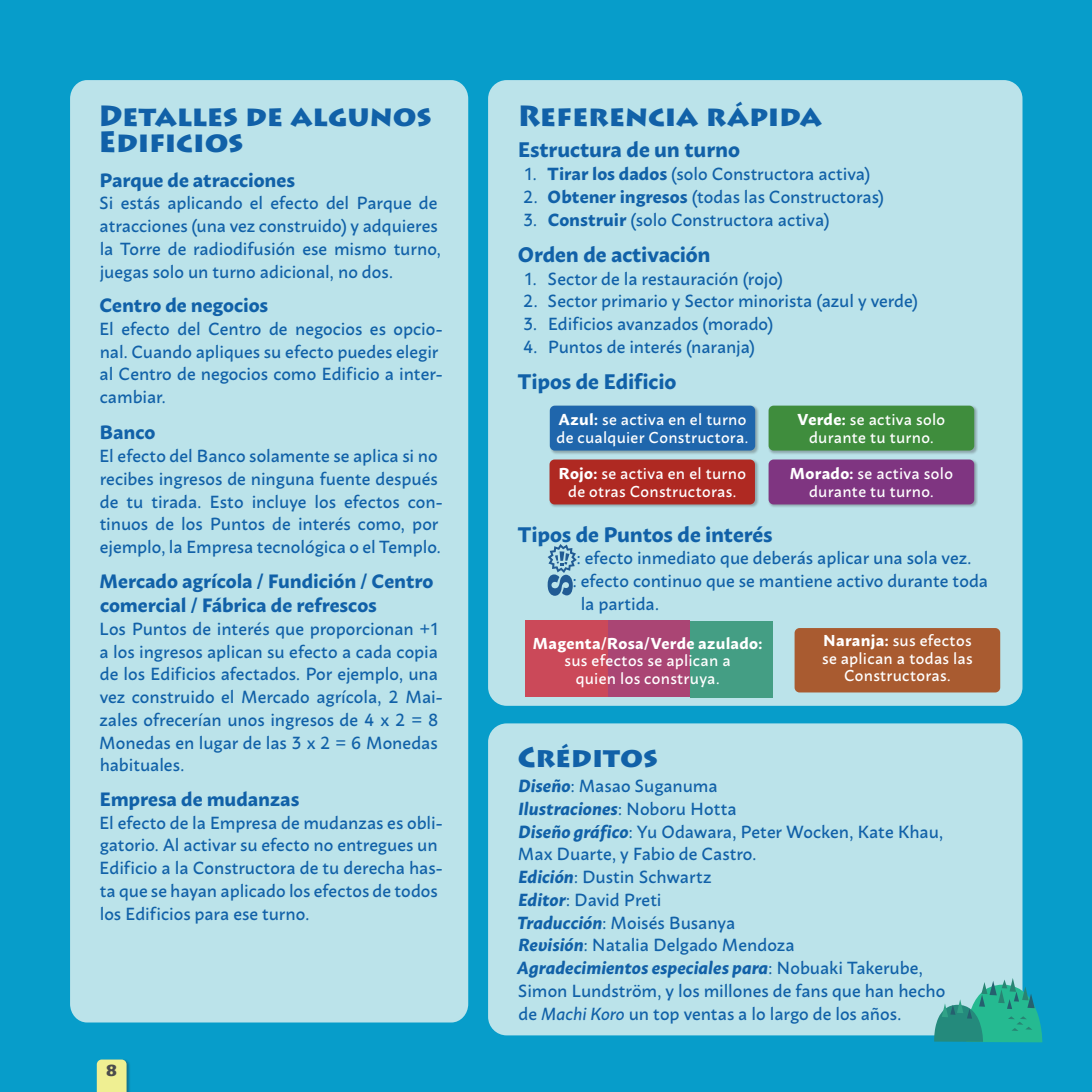
<style>
.page{position:relative;width:1092px;height:1092px;background:#fff}
.page>*{position:absolute;margin:0;border:0;box-sizing:border-box;transform-origin:0 0}
.t1{font:900 28.88px/26.2px "Lithos Pro";letter-spacing:-.005em;color:#1161a8}
.t2{font:900 28px "Lithos Pro";color:#1161a8}
.t3{font:700 21px "Macho";letter-spacing:-.005em;color:#1161a8}
.t4{font:700 19.25px/24.5px "Macho";letter-spacing:-.005em;color:#1161a8}
.t5{font:500 17.5px/22.8px "Macho";color:#1161a8}
.t6{font:500 15.75px/17.5px "Macho";letter-spacing:.02em;color:#fff;text-align:center}
.t7{font:700 15.75px "Macho";letter-spacing:.02em;color:#fff}
.t8{font:900 15.75px "Lithos Pro";color:#4b4c4d}
.s1{font-weight:700}
.s2{font-weight:700;font-style:italic}
.s3{font-style:italic}
</style>
<div class="page">
<div style="left:0;top:0;width:1091px;height:1091px;background:#079dca"></div>
<div style="left:488px;top:723px;width:534px;height:312px;background:#bbe3ea;border-radius:19px"></div>
<div style="left:488px;top:80px;width:534px;height:625px;background:#bbe3ea;border-radius:19px"></div>
<svg style="left:547px;top:544px;width:29px;height:51px"></svg>
<div style="left:549px;top:405px;width:210px;height:49px;background:#231f20;opacity:.3"></div>
<div style="left:549px;top:405px;width:206px;height:45px;background:#1f66ac;border-radius:5px"></div>
<div style="left:768px;top:405px;width:209px;height:49px;background:#231f20;opacity:.3"></div>
<div style="left:768px;top:405px;width:206px;height:45px;background:#3f8d3d;border-radius:5px"></div>
<div style="left:549px;top:459px;width:209px;height:49px;background:#231f20;opacity:.3"></div>
<div style="left:549px;top:459px;width:206px;height:45px;background:#af2922;border-radius:5px"></div>
<div style="left:768px;top:459px;width:209px;height:49px;background:#231f20;opacity:.3"></div>
<div style="left:768px;top:459px;width:206px;height:45px;background:#7f3581;border-radius:5px"></div>
<svg style="left:525px;top:620px;width:247px;height:77px"></svg>
<div style="left:794px;top:628px;width:206px;height:64px;background:#a95b30;border-radius:5px"></div>
<div style="left:96px;top:1058px;width:34px;height:33px;background:#231f20;opacity:.35"></div>
<svg style="left:97px;top:1059px;width:29px;height:32px"></svg>
<div style="left:70px;top:80px;width:398px;height:942px;background:#bbe3ea;border-radius:18px"></div>
<svg style="left:933px;top:977px;width:109px;height:65px"></svg>
<h1 class="t1" style="left:98px;top:103px;width:334px">Detalles de algunos<br>Edificios</h1>
<p class="t4" style="left:99px;top:165px;width:197px">Parque de atracciones</p>
<p class="t5" style="left:99px;top:190px;width:343px">Si estás aplicando el efecto del Parque de atracciones (una vez construido) y adquieres la Torre de radiodifusión ese mismo turno, juegas solo un turno adicional, no dos.</p>
<p class="t4" style="left:99px;top:291px;width:170px">Centro de negocios</p>
<p class="t5" style="left:99px;top:315px;width:345px">El efecto del Centro de negocios es opcio&shy;nal. Cuando apliques su efecto puedes elegir al Centro de negocios como Edificio a inter&shy;cambiar.</p>
<p class="t4" style="left:99px;top:418px;width:57px">Banco</p>
<p class="t5" style="left:99px;top:443px;width:345px">El efecto del Banco solamente se aplica si no recibes ingresos de ninguna fuente después de tu tirada. Esto incluye los efectos con&shy;tinuos de los Puntos de interés como, por ejemplo, la Empresa tecnológica o el Templo.</p>
<p class="t4" style="left:99px;top:566px;width:335px">Mercado agrícola / Fundición / Centro comercial / Fábrica de refrescos</p>
<p class="t5" style="left:99px;top:615px;width:345px">Los Puntos de interés que proporcionan +1 a los ingresos aplican su efecto a cada copia de los Edificios afectados. Por ejemplo, una vez construido el Mercado agrícola, 2 Mai&shy;zales ofrecerían unos ingresos de 4 x 2 = 8<br>Monedas en lugar de las 3 x 2 = 6 Monedas habituales.</p>
<p class="t4" style="left:99px;top:784px;width:201px">Empresa de mudanzas</p>
<p class="t5" style="left:99px;top:809px;width:345px">El efecto de la Empresa de mudanzas es obli&shy;gatorio. Al activar su efecto no entregues un Edificio a la Constructora de tu derecha has&shy;ta que se hayan aplicado los efectos de todos los Edificios para ese turno.</p>
<p class="t8" style="left:105px;top:1060px;width:14px">8</p>
<h1 class="t1" style="left:517px;top:103px;width:306px">Referencia rápida</h1>
<p class="t3" style="left:518px;top:131px;width:224px">Estructura de un turno</p>
<p class="t5" style="left:523px;top:161px;width:349px">1. <span class="s1">Tirar los dados</span> (solo Constructora activa)</p>
<p class="t5" style="left:523px;top:184px;width:363px">2. <span class="s1">Obtener ingresos</span> (todas las Constructoras)</p>
<p class="t5" style="left:523px;top:206px;width:308px">3. <span class="s1">Construir</span> (solo Constructora activa)</p>
<p class="t3" style="left:518px;top:235px;width:194px">Orden de activación</p>
<p class="t5" style="left:523px;top:265px;width:262px">1. Sector de la restauración (rojo)</p>
<p class="t5" style="left:523px;top:288px;width:397px">2. Sector primario y Sector minorista (azul y verde)</p>
<p class="t5" style="left:523px;top:311px;width:252px">3. Edificios avanzados (morado)</p>
<p class="t5" style="left:523px;top:333px;width:234px">4. Puntos de interés (naranja)</p>
<p class="t3" style="left:518px;top:363px;width:160px">Tipos de Edificio</p>
<p class="t6" style="left:556px;top:409px;width:193px;text-align:left"><span class="s1">Azul:</span> se activa en el turno de cualquier Constructora.</p>
<p class="t6" style="left:797px;top:409px;width:149px"><span class="s1">Verde:</span> se activa solo durante tu turno.</p>
<p class="t6" style="left:558px;top:463px;width:189px"><span class="s1">Rojo:</span> se activa en el turno de otras Constructoras.</p>
<p class="t6" style="left:789px;top:463px;width:164px"><span class="s1">Morado:</span> se activa solo durante tu turno.</p>
<p class="t3" style="left:518px;top:515px;width:256px">Tipos de Puntos de interés</p>
<p class="t5" style="left:576px;top:545px;width:396px">: efecto inmediato que deberás aplicar una sola vez.</p>
<p class="t5" style="left:572px;top:567px;width:417px">: efecto continuo que se mantiene activo durante toda</p>
<p class="t5" style="left:580px;top:590px;width:80px">la partida.</p>
<p class="t7" style="left:533px;top:629px;width:231px">Magenta/Rosa/Verde azulado:</p>
<p class="t6" style="left:564px;top:650px;width:168px">sus efectos se aplican a quien los construya.</p>
<p class="t6" style="left:822px;top:630px;width:152px"><span class="s1">Naranja:</span> sus efectos se aplican a todas las<br>Constructoras.</p>
<h2 class="t2" style="left:517px;top:739px;width:141px">Créditos</h2>
<p class="t5" style="left:517px;top:772px;width:429px"><span class="s2">Diseño</span>: Masao Suganuma<br><span class="s2">Ilustraciones</span>: Noboru Hotta<br><span class="s2">Diseño gráfico</span>: Yu Odawara, Peter Wocken, Kate Khau, Max Duarte, y Fabio de Castro.<br><span class="s2">Edición</span>: Dustin Schwartz<br><span class="s2">Editor</span>: David Preti<br><span class="s2">Traducción</span>: Moisés Busanya<br><span class="s2">Revisión</span>: Natalia Delgado Mendoza<br><span class="s2">Agradecimientos especiales para</span>: Nobuaki Takerube, Simon Lundström, y los millones de fans que han hecho de <span class="s3">Machi Koro</span> un top ventas a lo largo de los años.</p>
</div>
